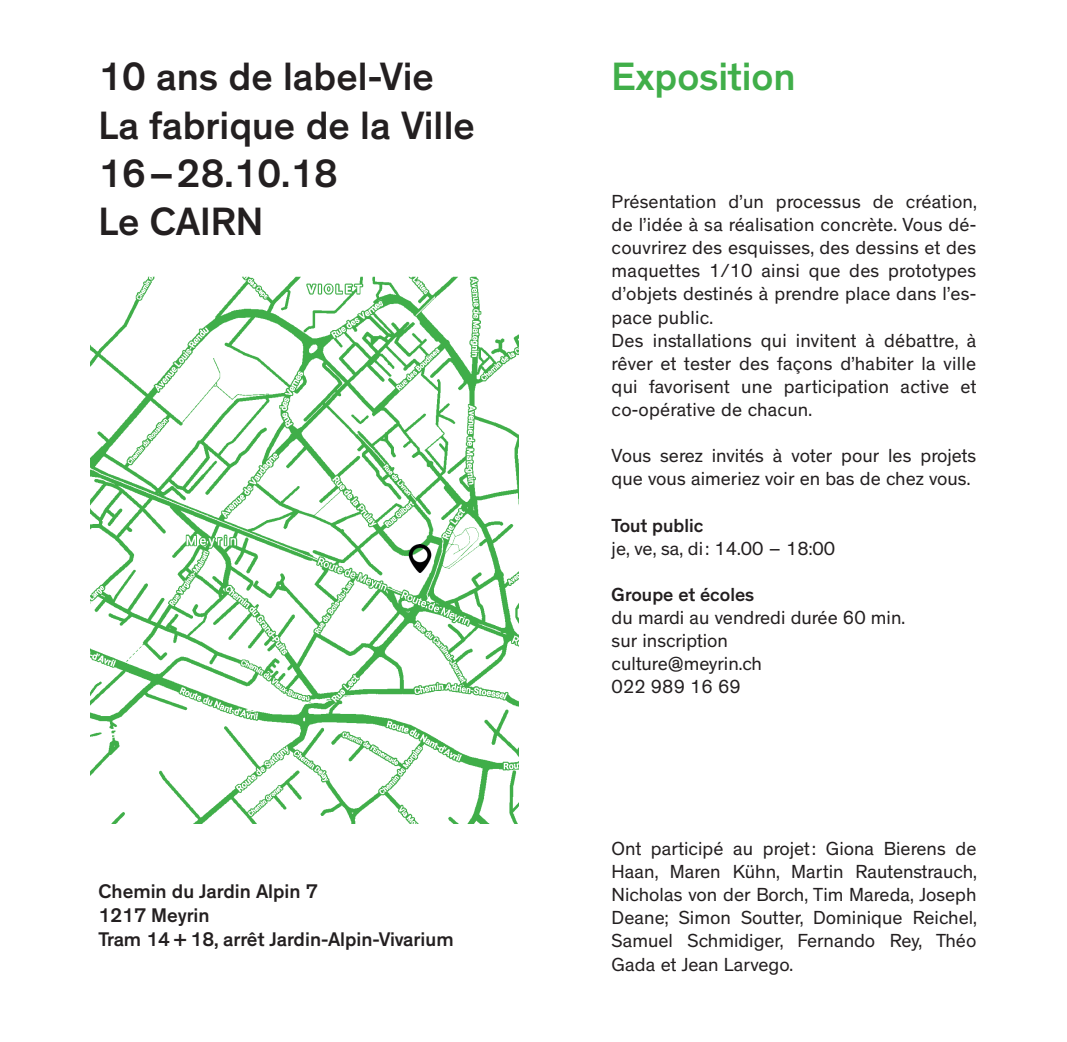
<style>
.page{position:relative;width:1067px;height:1042px;background:#fff}
.page>*{position:absolute;margin:0;border:0;box-sizing:border-box;transform-origin:0 0}
.t1{font:500 40.25px/48.3px "Theinhardt";color:#231f20}
.t2{font:500 40.25px "Theinhardt";color:#40ae49}
.t3{font:500 20.12px/24.2px "Theinhardt";color:#231f20}
.t4{font:19.25px/23.1px "Theinhardt";letter-spacing:.01em;color:#231f20}
.t5{font:500 19.25px "Theinhardt";color:#231f20}
</style>
<div class="page">
<img style="left:91px;top:277px;width:428px;height:546px">
<img style="left:406px;top:544px;width:28px;height:28px">
<h1 class="t1" style="left:98px;top:53px;width:378px">10 ans de label-Vie<br>La fabrique de la Ville<br>16–28.10.18<br>Le CAIRN</h1>
<p class="t3" style="left:98px;top:879px;width:356px">Chemin du Jardin Alpin 7<br>1217 Meyrin<br>Tram 14+18, arrêt Jardin-Alpin-Vivarium</p>
<h1 class="t2" style="left:611px;top:53px;width:186px">Exposition</h1>
<p class="t4" style="left:611px;top:190px;width:367px">Présentation d’un processus de création, de l’idée à sa réalisation concrète. Vous dé&shy;couvrirez des esquisses, des dessins et des maquettes 1/10 ainsi que des prototypes d’objets destinés à prendre place dans l’es&shy;pace public.<br>Des installations qui invitent à débattre, à rêver et tester des façons d’habiter la ville qui favorisent une participation active et co-opérative de chacun.</p>
<p class="t4" style="left:611px;top:445px;width:366px">Vous serez invités à voter pour les projets que vous aimeriez voir en bas de chez vous.</p>
<p class="t5" style="left:611px;top:513px;width:93px">Tout public</p>
<p class="t4" style="left:611px;top:537px;width:225px">je, ve, sa, di : 14.00 – 18:00</p>
<p class="t5" style="left:611px;top:583px;width:144px">Groupe et écoles</p>
<p class="t4" style="left:611px;top:606px;width:295px">du mardi au vendredi durée 60 min. sur inscription<br>culture@meyrin.ch<br>022 989 16 69</p>
<p class="t4" style="left:611px;top:837px;width:367px;text-align:justify">Ont participé au projet : Giona Bierens de Haan, Maren Kühn, Martin Rautenstrauch, Nicholas von der Borch, Tim Mareda, Joseph Deane; Simon Soutter, Dominique Reichel, Samuel Schmidiger, Fernando Rey, Théo Gada et Jean Larvego.</p>
</div>
